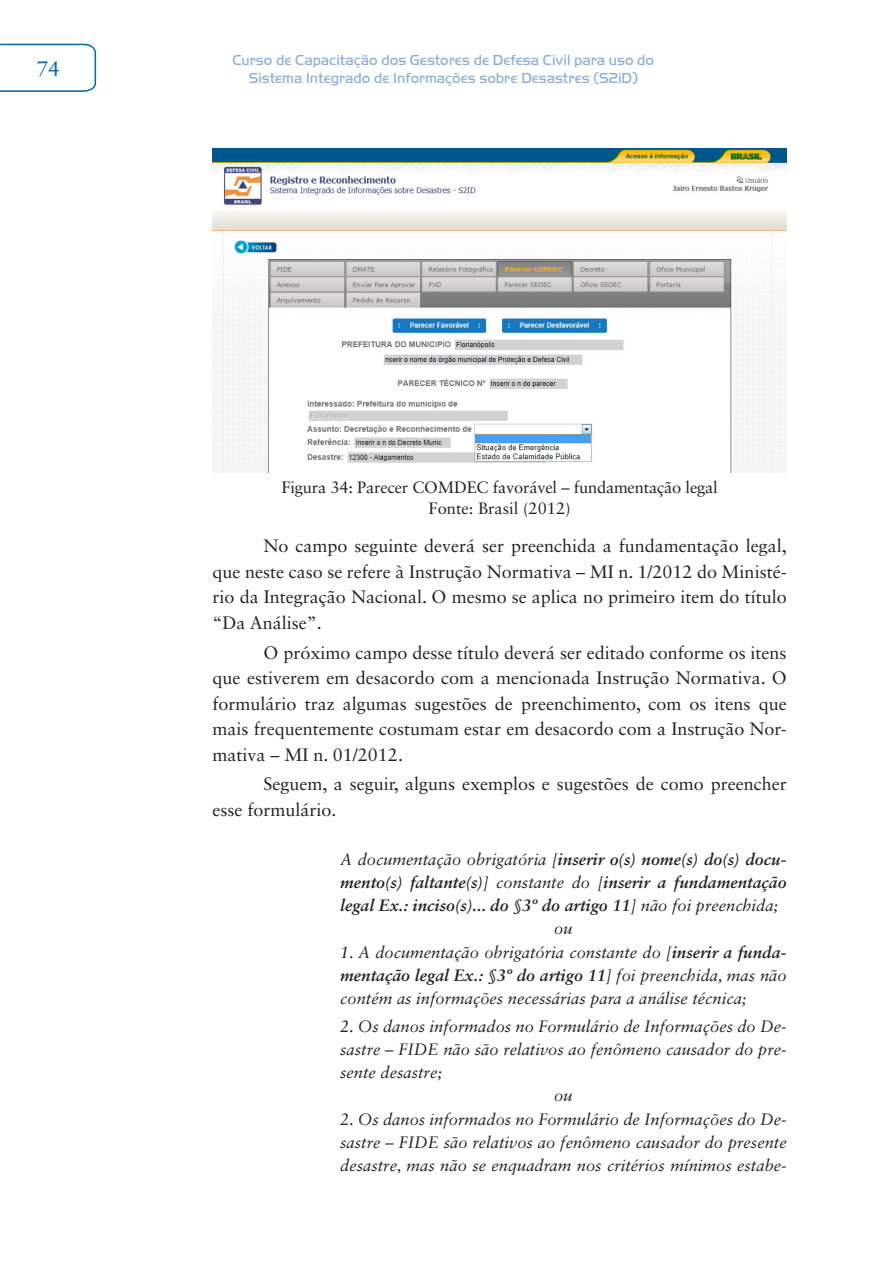
<style>
.page{position:relative;width:893px;height:1263px;background:#fff}
.page>*{position:absolute;margin:0;border:0;box-sizing:border-box;transform-origin:0 0}
.t1{font:21px "Sabon LT Std";color:#0068a5}
.Corpo_Texto{font:18px/25.5px "Sabon LT Std";color:#231f20;text-align:justify}
.Citação{font:italic 16.5px/23.2px "Sabon LT Std";color:#231f20;text-align:justify}
.Citação-2{font:italic 700 16.5px/23.2px "Sabon LT Std";color:#231f20;text-align:justify}
.Legenda{font:16.5px/21px "Sabon LT Std";letter-spacing:-.01em;color:#231f20;text-align:center}
.t2{font:15px/18px "Handel Got D Ligh";color:#8aafd5;text-align:center}
.s1{font-weight:400}
.s2{font-weight:700}
</style>
<div class="page">
<svg style="left:0;top:43px;width:97px;height:49px"></svg>
<img style="left:213px;top:149px;width:574px;height:323px">
<p class="t1" style="left:36px;top:56px;width:25px">74</p>
<p class="t2" style="left:232px;top:51px;width:423px">Curso de Capacitação dos Gestores de Defesa Civil para uso do<br>Sistema Integrado de Informações sobre Desastres (S2iD)</p>
<p class="Legenda" style="left:281px;top:477px;width:438px">Figura 34: Parecer COMDEC favorável – fundamentação legal<br>Fonte: Brasil (2012)</p>
<p class="Corpo_Texto" style="left:213px;top:533px;width:576px;text-indent:51px">No campo seguinte deverá ser preenchida a fundamentação legal, que neste caso se refere à Instrução Normativa – MI n. 1/2012 do Ministé&shy;rio da Integração Nacional. O mesmo se aplica no primeiro item do título “Da Análise”.</p>
<p class="Corpo_Texto" style="left:213px;top:639px;width:576px;text-indent:51px">O próximo campo desse título deverá ser editado conforme os itens que estiverem em desacordo com a mencionada Instrução Normativa. O formulário traz algumas sugestões de preenchimento, com os itens que mais frequentemente costumam estar em desacordo com a Instrução Nor&shy;mativa – MI n. 01/2012.</p>
<p class="Corpo_Texto" style="left:213px;top:771px;width:576px;text-indent:51px">Seguem, a seguir, alguns exemplos e sugestões de como preencher esse formulário.</p>
<p class="Citação-2" style="left:340px;top:847px;width:448px"><span class="s1">A documentação obrigatória [</span>inserir o(s) nome(s) do(s) docu&shy;mento(s) faltante(s)<span class="s1">] constante do [</span>inserir a fundamentação legal Ex.: inciso(s)... do §3º do artigo 11<span class="s1">] não foi preenchida;</span></p>
<p class="Citação" style="left:554px;top:917px;width:20px">ou</p>
<p class="Citação" style="left:340px;top:940px;width:448px">1. A documentação obrigatória constante do [<span class="s2">inserir a funda&shy;mentação legal Ex.: §3º do artigo 11</span>] foi preenchida, mas não contém as informações necessárias para a análise técnica;</p>
<p class="Citação" style="left:340px;top:1014px;width:448px">2. Os danos informados no Formulário de Informações do De&shy;sastre – FIDE não são relativos ao fenômeno causador do pre&shy;sente desastre;</p>
<p class="Citação" style="left:554px;top:1084px;width:20px">ou</p>
<p class="Citação" style="left:340px;top:1107px;width:448px">2. Os danos informados no Formulário de Informações do De&shy;sastre – FIDE são relativos ao fenômeno causador do presente desastre, mas não se enquadram nos critérios mínimos estabe-</p>
</div>
